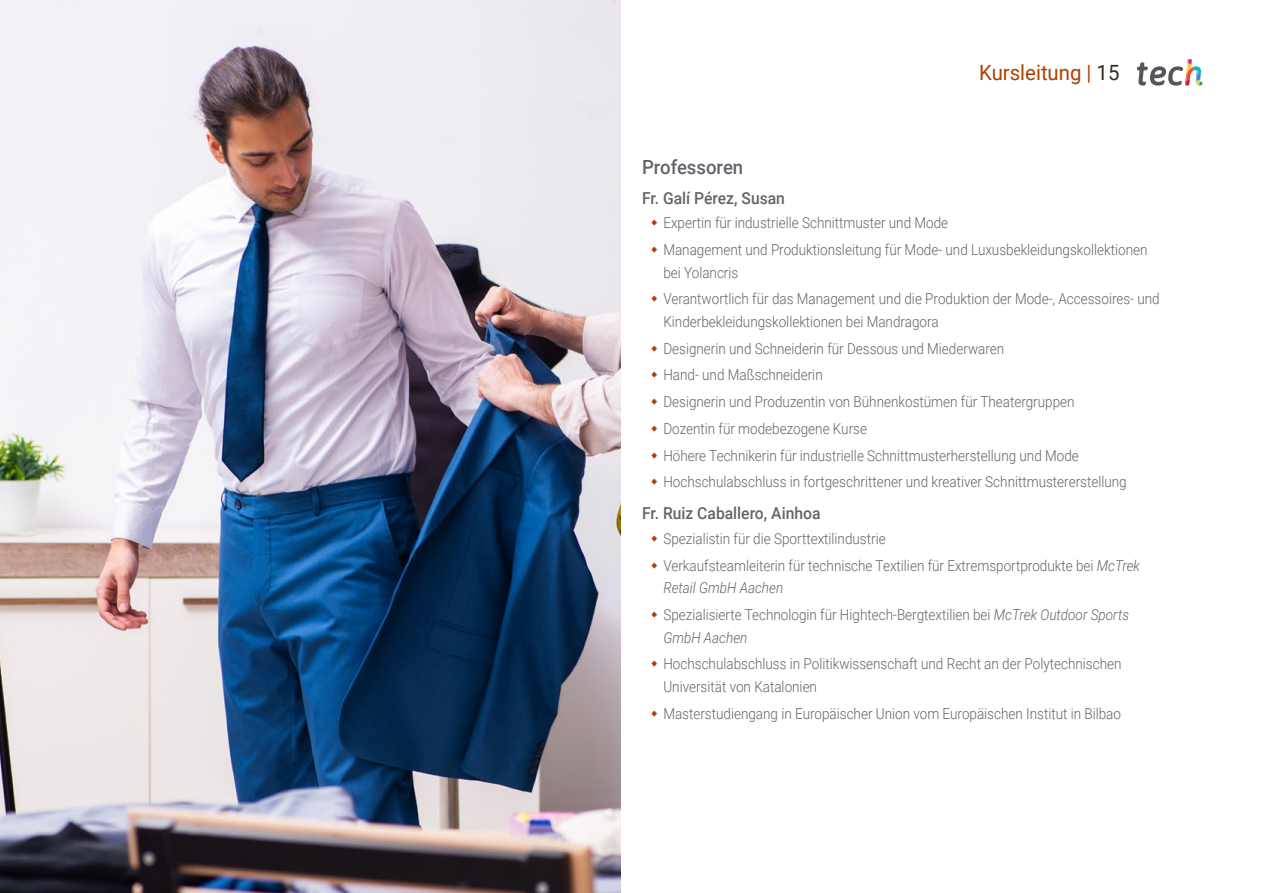
<style>
.page{position:relative;width:1263px;height:893px;background:#fff}
.page>*{position:absolute;margin:0;border:0;box-sizing:border-box;transform-origin:0 0}
.t1{font:21px "Roboto";color:#af4000}
.t2{font:500 19.5px "Roboto";color:#61646a;scale:.95 1}
.t3{font:500 16.5px "Roboto";color:#61646a;scale:.95 1}
.t4{font:300 15px/26.7px "Roboto";color:#61646a;scale:.9 1}
.t5{font:italic 300 15px "Roboto";color:#61646a;scale:.9 1}
.s1{color:#312e20}
.s2{font-style:italic}
</style>
<div class="page">
<img style="left:0;top:0;width:621px;height:893px">
<svg style="left:1137px;top:59px;width:65px;height:27px"></svg>
<h1 class="t1" style="left:979px;top:57px;width:142px">Kursleitung | <span class="s1">15</span></h1>
<h2 class="t2" style="left:642px;top:153px;width:108px">Professoren</h2>
<p class="t3" style="left:642px;top:186px;width:152px">Fr. Galí Pérez, Susan</p>
<p class="t4" style="left:663px;top:209px;width:539px">Expertin für industrielle Schnittmuster und Mode<br>Management und Produktionsleitung für Mode- und Luxusbekleidungskollektionen</p>
<p class="t4" style="left:663px;top:258px;width:553px">bei Yolancris<br>Verantwortlich für das Management und die Produktion der Mode-, Accessoires- und</p>
<p class="t4" style="left:663px;top:308px;width:516px">Kinderbekleidungskollektionen bei Mandragora<br>Designerin und Schneiderin für Dessous und Miederwaren<br>Hand- und Maßschneiderin<br>Designerin und Produzentin von Bühnenkostümen für Theatergruppen Dozentin für modebezogene Kurse<br>Höhere Technikerin für industrielle Schnittmusterherstellung und Mode Hochschulabschluss in fortgeschrittener und kreativer Schnittmustererstellung</p>
<p class="t3" style="left:642px;top:502px;width:189px">Fr. Ruiz Caballero, Ainhoa</p>
<p class="t4" style="left:663px;top:525px;width:531px">Spezialistin für die Sporttextilindustrie<br>Verkaufsteamleiterin für technische Textilien für Extremsportprodukte bei <span class="s2">McTrek</span></p>
<p class="t4" style="left:663px;top:574px;width:519px"><span class="s2">Retail GmbH Aachen<br></span>Spezialisierte Technologin für Hightech-Bergtextilien bei <span class="s2">McTrek Outdoor Sports</span></p>
<p class="t5" style="left:663px;top:627px;width:95px">GmbH Aachen</p>
<p class="t4" style="left:663px;top:652px;width:510px;line-height:22.5px">Hochschulabschluss in Politikwissenschaft und Recht an der Polytechnischen<br>Universität von Katalonien</p>
<p class="t4" style="left:663px;top:699px;width:510px">Masterstudiengang in Europäischer Union vom Europäischen Institut in Bilbao</p>
</div>
